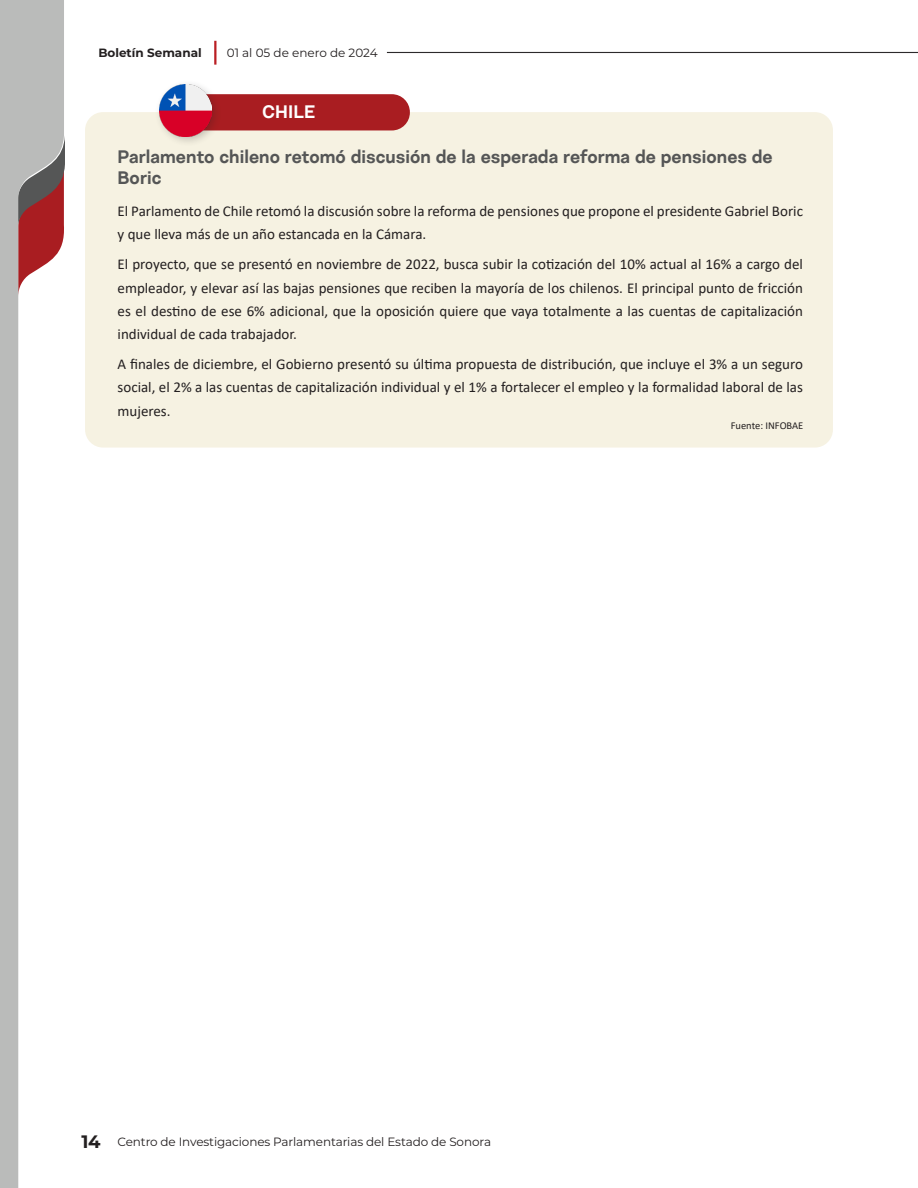
<style>
.page{position:relative;width:918px;height:1188px;background:#fff}
.page>*{position:absolute;margin:0;border:0;box-sizing:border-box;transform-origin:0 0}
.t1{font:700 18px "Nurom";color:#555656}
.t2{font:700 18px "Nurom";color:#fff}
.t3{font:15px/23.2px "Calibri";color:#231f20;text-align:justify}
.t4{font:12px "Montserrat";letter-spacing:-.01em;color:#231f20}
.t5{font:700 12px "Montserrat";color:#231f20}
.t6{font:10.5px "Calibri";color:#231f20}
.s1{font-weight:700;font-size:18px}
</style>
<div class="page">
<hr style="left:214px;top:41px;width:2px;height:24px;background:#ba1f24">
<svg style="left:64px;top:136px;width:1px;height:35px"></svg>
<svg style="left:0;top:0;width:64px;height:1188px"></svg>
<hr style="left:387px;top:52px;width:531px;height:1px;background:#2c2a2b">
<div style="left:85px;top:112px;width:748px;height:336px;background:#f6f2e2;border-radius:18px"></div>
<div style="left:163px;top:94px;width:247px;height:36px;background:#a91d21;border-radius:18px"></div>
<div style="left:154px;top:80px;width:68px;height:67px;background:#231f20;opacity:.25"></div>
<img style="left:159px;top:85px;width:52px;height:51px">
<p class="t5" style="left:98px;top:44px;width:105px">Boletín Semanal</p>
<p class="t4" style="left:227px;top:45px;width:152px">01 al 05 de enero de 2024</p>
<p class="t2" style="left:262px;top:100px;width:55px">CHILE</p>
<p class="t1" style="left:118px;top:145px;width:657px">Parlamento chileno retomó discusión de la esperada reforma de pensiones de</p>
<p class="t1" style="left:118px;top:166px;width:45px">Boric</p>
<p class="t3" style="left:118px;top:199px;width:687px">El Parlamento de Chile retomó la discusión sobre la reforma de pensiones que propone el presidente Gabriel Boric y que lleva más de un año estancada en la Cámara.</p>
<p class="t3" style="left:118px;top:252px;width:687px">El proyecto, que se presentó en noviembre de 2022, busca subir la cotización del 10% actual al 16% a cargo del empleador, y elevar así las bajas pensiones que reciben la mayoría de los chilenos. El principal punto de fricción es el destino de ese 6% adicional, que la oposición quiere que vaya totalmente a las cuentas de capitalización individual de cada trabajador.</p>
<p class="t3" style="left:118px;top:352px;width:687px">A finales de diciembre, el Gobierno presentó su última propuesta de distribución, que incluye el 3% a un seguro social, el 2% a las cuentas de capitalización individual y el 1% a fortalecer el empleo y la formalidad laboral de las mujeres.</p>
<p class="t6" style="left:731px;top:418px;width:74px">Fuente: INFOBAE</p>
<p class="t4" style="left:81px;top:1133px;width:411px"><span class="s1">14</span> Centro de Investigaciones Parlamentarias del Estado de Sonora</p>
</div>
